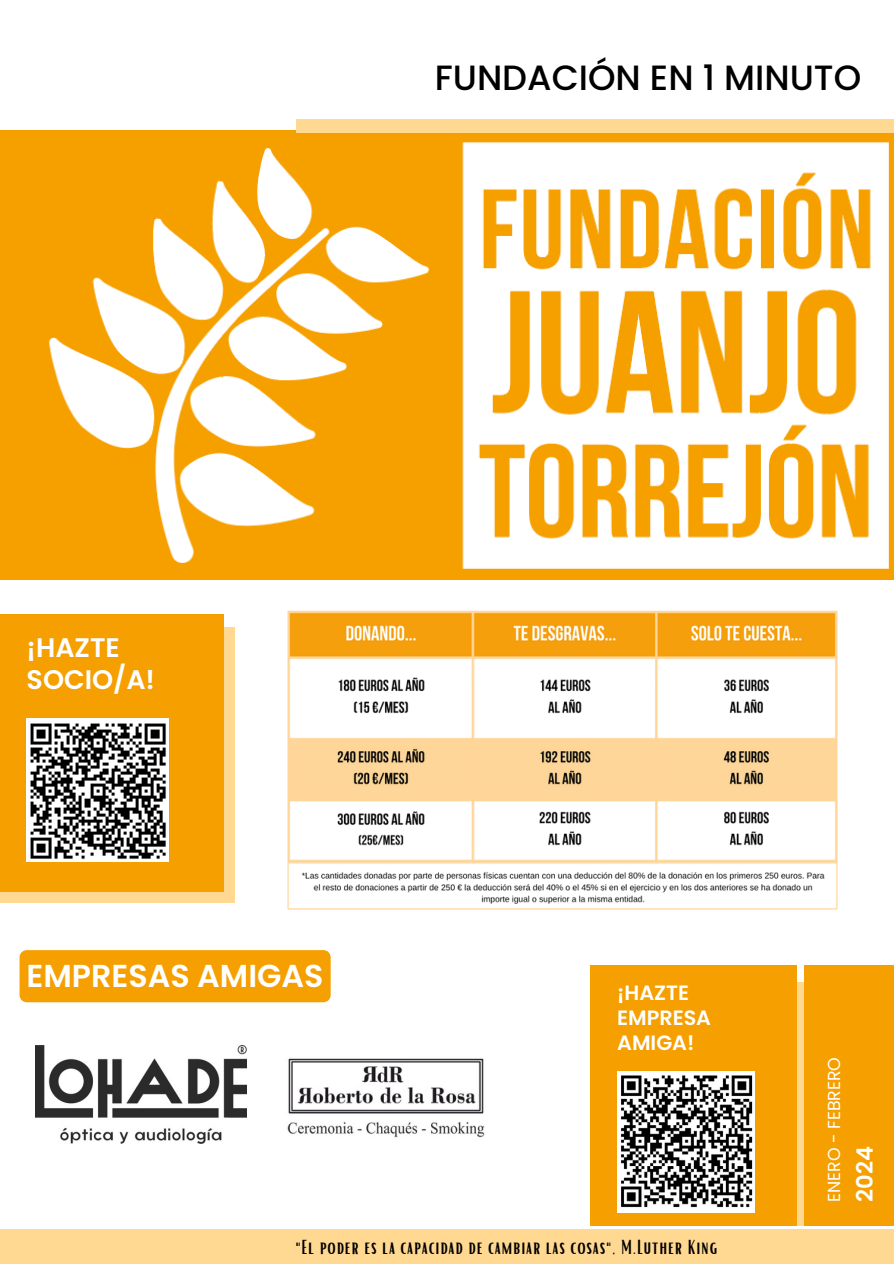
<style>
.page{position:relative;width:894px;height:1264px;background:#fff}
.page>*{position:absolute;margin:0;border:0;box-sizing:border-box;transform-origin:0 0}
.t1{font:500 35.1px "Poppins";color:#000}
.t2{font:600 31.65px "Poppins";color:#fff}
.t3{font:600 26.85px/32.2px "Poppins";color:#fff}
.t4{font:600 22.65px "Poppins";color:#fff}
.t5{font:600 20.7px/24.8px "Poppins";color:#fff}
.t6{font:19.65px "Bright";letter-spacing:.04em;color:#000}
.t7{font:17.4px "Poppins";color:#fff}
</style>
<div class="page">
<img style="left:0;top:130px;width:893px;height:449px">
<div style="left:0;top:627px;width:235px;height:276px;background:#ffd891"></div>
<div style="left:296px;top:119px;width:597px;height:14px;background:#ffd891"></div>
<div style="left:0;top:614px;width:224px;height:278px;background:#f59f00"></div>
<div style="left:804px;top:964px;width:89px;height:261px;background:#f59f00"></div>
<div style="left:0;top:1229px;width:893px;height:34px;background:#ffd891"></div>
<img style="left:35px;top:1045px;width:212px;height:98px">
<img style="left:287px;top:1058px;width:198px;height:80px">
<img style="left:287px;top:610px;width:551px;height:300px">
<img style="left:27px;top:718px;width:141px;height:143px">
<div style="left:620px;top:982px;width:184px;height:243px;background:#ffd891"></div>
<div style="left:589px;top:964px;width:207px;height:261px;background:#f59f00"></div>
<img style="left:617px;top:1071px;width:137px;height:141px">
<div style="left:20px;top:950px;width:310px;height:52px;background:#f59f00"></div>
<h1 class="t1" style="left:434px;top:53px;width:428px">FUNDACIÓN EN 1 MINUTO</h1>
<h3 class="t3" style="left:27px;top:631px;width:130px">¡HAZTE<br>SOCIO/A!</h3>
<h2 class="t2" style="left:27px;top:954px;width:298px">EMPRESAS AMIGAS</h2>
<p class="t5" style="left:617px;top:980px;width:95px">¡HAZTE<br>EMPRESA<br>AMIGA!</p>
<p class="t7" style="left:821px;top:1201px;width:146px;rotate:-90deg">ENERO - FEBRERO</p>
<p class="t4" style="left:848px;top:1201px;width:57px;rotate:-90deg">2024</p>
<p class="t6" style="left:295px;top:1233px;width:423px">"El poder es la capacidad de cambiar las cosas", M.Luther King</p>
</div>
